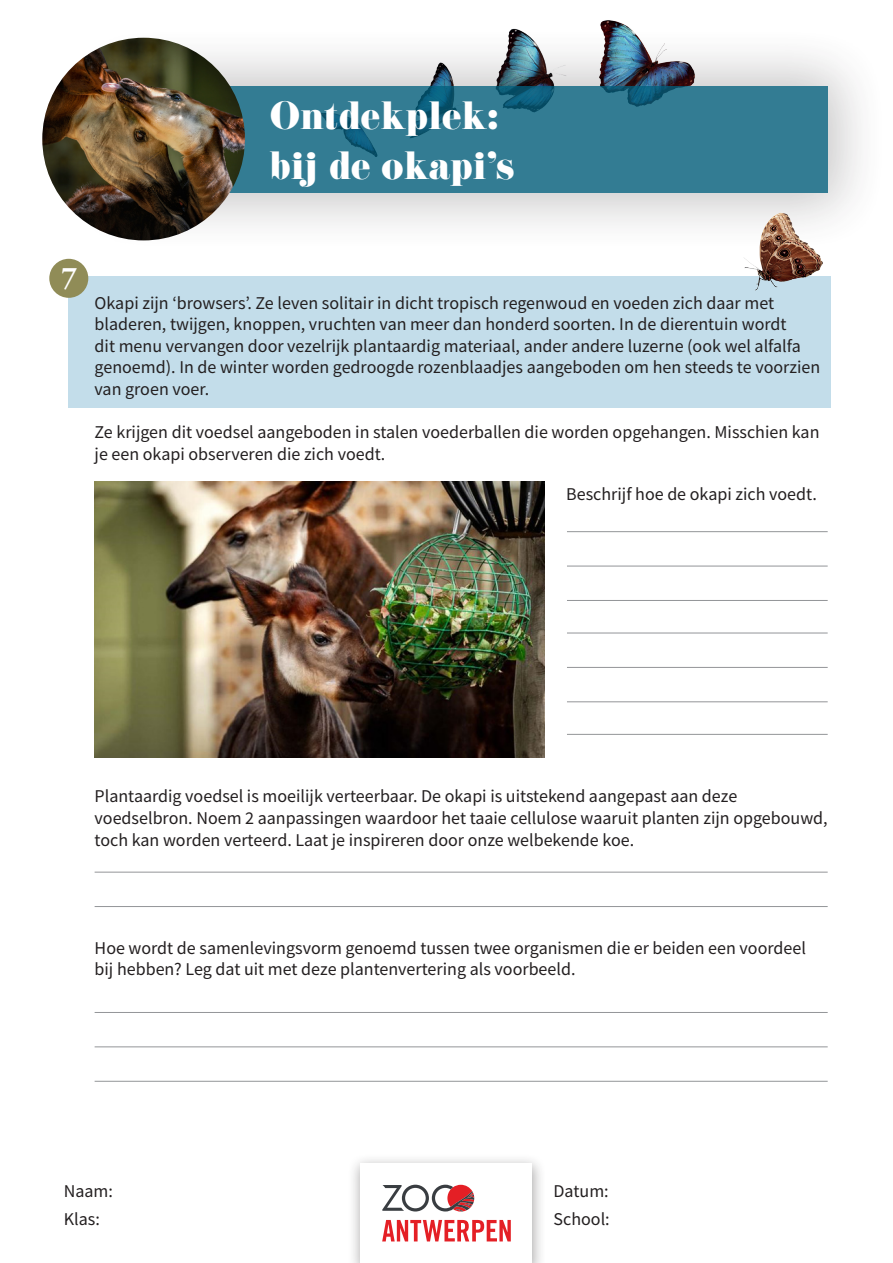
<style>
.page{position:relative;width:893px;height:1263px;background:#fff}
.page>*{position:absolute;margin:0;border:0;box-sizing:border-box;transform-origin:0 0}
.t1{font:34.5px/49.3px "Eloquent JF Pro";letter-spacing:.02em;color:#fff}
.t2{font:700 30.15px "Sabon LT Pro";color:#fff}
.t3{font:18px/21.6px "Source Sans Pro";color:#231f20}
</style>
<div class="page">
<div style="left:347px;top:1154px;width:199px;height:109px;background:#231f20;opacity:.37"></div>
<div style="left:361px;top:1163px;width:171px;height:100px;background:#fff"></div>
<svg style="left:382px;top:1220px;width:129px;height:21px"></svg>
<svg style="left:382px;top:1185px;width:92px;height:26px"></svg>
<div style="left:61px;top:23px;width:830px;height:232px;background:#231f20;opacity:.32"></div>
<svg style="left:230px;top:86px;width:598px;height:106px;background:#307990"></svg>
<img style="left:42px;top:38px;width:203px;height:202px;border-radius:101px">
<div style="left:69px;top:277px;width:762px;height:131px;background:#c3ddea"></div>
<div style="left:49px;top:259px;width:39px;height:39px;background:#908c57;border-radius:50%"></div>
<img style="left:730px;top:197px;width:101px;height:94px">
<img style="left:95px;top:481px;width:450px;height:276px">
<hr style="left:95px;top:872px;width:733px;height:1px;background:#939598">
<hr style="left:95px;top:906px;width:733px;height:1px;background:#939598">
<hr style="left:95px;top:1012px;width:733px;height:1px;background:#939598">
<hr style="left:95px;top:1046px;width:733px;height:1px;background:#939598">
<hr style="left:95px;top:1081px;width:733px;height:1px;background:#939598">
<hr style="left:567px;top:531px;width:261px;height:1px;background:#939598">
<hr style="left:567px;top:566px;width:261px;height:1px;background:#939598">
<hr style="left:567px;top:600px;width:261px;height:1px;background:#939598">
<hr style="left:567px;top:633px;width:261px;height:1px;background:#939598">
<hr style="left:567px;top:667px;width:261px;height:1px;background:#939598">
<hr style="left:567px;top:701px;width:261px;height:1px;background:#939598">
<hr style="left:567px;top:734px;width:261px;height:1px;background:#939598">
<h1 class="t1" style="left:270px;top:93px;width:246px">Ontdekplek: bij de okapi’s</h1>
<p class="t2" style="left:60px;top:259px;width:18px">7</p>
<p class="t3" style="left:95px;top:292px;width:727px">Okapi zijn ‘browsers’. Ze leven solitair in dicht tropisch regenwoud en voeden zich daar met bladeren, twijgen, knoppen, vruchten van meer dan honderd soorten. In de dierentuin wordt<br>dit menu vervangen door vezelrijk plantaardig materiaal, ander andere luzerne (ook wel alfalfa genoemd). In de winter worden gedroogde rozenblaadjes aangeboden om hen steeds te voorzien van groen voer.</p>
<p class="t3" style="left:95px;top:421px;width:726px">Ze krijgen dit voedsel aangeboden in stalen voederballen die worden opgehangen. Misschien kan je een okapi observeren die zich voedt.</p>
<p class="t3" style="left:566px;top:483px;width:252px">Beschrijf hoe de okapi zich voedt.</p>
<p class="t3" style="left:95px;top:785px;width:735px">Plantaardig voedsel is moeilijk verteerbaar. De okapi is uitstekend aangepast aan deze voedselbron. Noem 2 aanpassingen waardoor het taaie cellulose waaruit planten zijn opgebouwd, toch kan worden verteerd. Laat je inspireren door onze welbekende koe.</p>
<p class="t3" style="left:95px;top:937px;width:713px">Hoe wordt de samenlevingsvorm genoemd tussen twee organismen die er beiden een voordeel bij hebben? Leg dat uit met deze plantenvertering als voorbeeld.</p>
<p class="t3" style="left:64px;top:1176px;width:51px;line-height:28.5px">Naam:<br>Klas:</p>
<p class="t3" style="left:554px;top:1176px;width:58px;line-height:28.5px">Datum:<br>School:</p>
</div>
